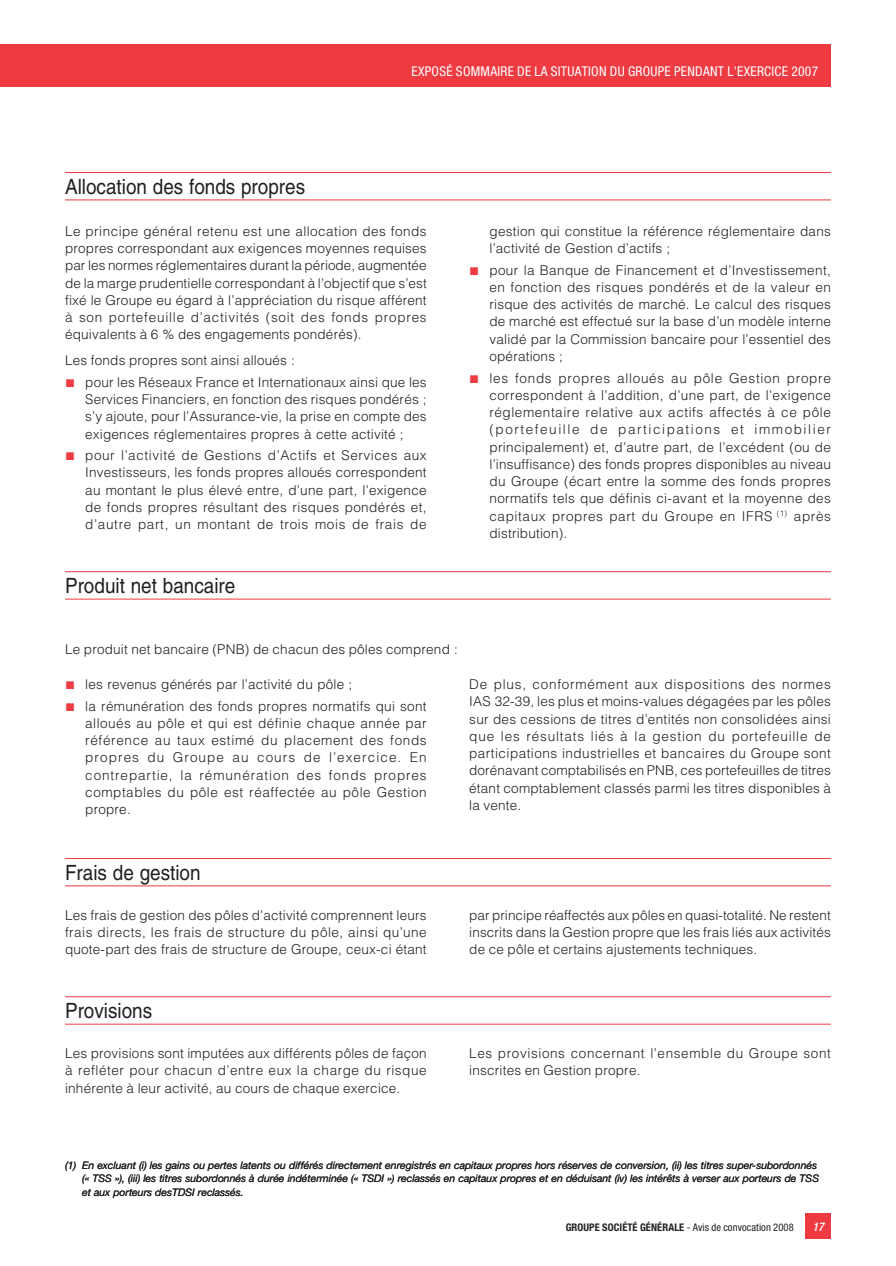
<style>
.page{position:relative;width:896px;height:1266px;background:#fff}
.page>*{position:absolute;margin:0;border:0;box-sizing:border-box;transform-origin:0 0}
.t1{font:21px "Helvetica LT Std";color:#231f20;scale:.9 1}
.t2{font:18px "European Pi Std 3";color:#ee3a41}
.t3{font:300 13.5px/17.2px "Helvetica LT Std";letter-spacing:.015em;color:#231f20;text-align:justify}
.t4{font:300 13.5px/17.2px "Helvetica LT Std";letter-spacing:.045em;color:#231f20}
.t5{font:condensed 13.5px "Helvetica Neue LT Std";letter-spacing:.02em;color:#fff}
.t6{font:italic 500 condensed 12px "Helvetica Neue LT Std";color:#fff}
.t7{font:italic 10.5px/13.5px "Helvetica Neue LT Std";letter-spacing:-.005em;color:#231f20}
.t8{font:condensed 10.5px "Helvetica Neue LT Std";letter-spacing:.01em;color:#231f20}
.s1{font-weight:700}
</style>
<div class="page">
<hr style="left:0;top:44px;width:1px;height:42px;background:#ee3a41">
<div style="left:805px;top:1213px;width:25px;height:26px;background:#ee3a41"></div>
<hr style="left:65px;top:571px;width:765px;height:1px;background:#ee3a41">
<hr style="left:65px;top:598px;width:765px;height:1px;background:#ee3a41">
<hr style="left:65px;top:858px;width:765px;height:1px;background:#ee3a41">
<hr style="left:65px;top:885px;width:765px;height:1px;background:#ee3a41">
<hr style="left:65px;top:996px;width:765px;height:1px;background:#ee3a41">
<hr style="left:65px;top:1023px;width:765px;height:1px;background:#ee3a41">
<div style="left:1px;top:44px;width:829px;height:42px;background:#ee3a41"></div>
<hr style="left:65px;top:172px;width:765px;height:1px;background:#ee3a41">
<hr style="left:65px;top:200px;width:765px;height:1px;background:#ee3a41">
<h1 class="t1" style="left:65px;top:178px;width:268px">Allocation des fonds propres</h1>
<p class="t5" style="left:411px;top:66px;width:408px">EXPOSÉ SOMMAIRE DE LA SITUATION DU GROUPE PENDANT L’EXERCICE 2007</p>
<p class="t5" style="left:784px;top:66px;width:35px">XXXXX</p>
<p class="t3" style="left:65px;top:224px;width:363px">Le principe général retenu est une allocation des fonds propres correspondant aux exigences moyennes requises par les normes réglementaires durant la période, augmentée de la marge prudentielle correspondant à l’objectif que s’est fixé le Groupe eu égard à l’appréciation du risque afférent à son portefeuille d’activités (soit des fonds propres équivalents à 6 % des engagements pondérés).</p>
<p class="t3" style="left:85px;top:351px;width:343px;line-height:21.5px;text-indent:-20px">Les fonds propres sont ainsi alloués :<br>pour les Réseaux France et Internationaux ainsi que les</p>
<p class="t3" style="left:85px;top:392px;width:343px">Services Financiers, en fonction des risques pondérés ; s’y ajoute, pour l’Assurance-vie, la prise en compte des exigences réglementaires propres à cette activité ;</p>
<p class="t3" style="left:85px;top:448px;width:343px">pour l’activité de Gestions d’Actifs et Services aux Investisseurs, les fonds propres alloués correspondent au montant le plus élevé entre, d’une part, l’exigence de fonds propres résultant des risques pondérés et, d’autre part, un montant de trois mois de frais de</p>
<h2 class="t2" style="left:65px;top:370px;width:12px">▪</h2>
<h2 class="t2" style="left:65px;top:443px;width:12px">▪</h2>
<h1 class="t1" style="left:65px;top:577px;width:191px">Produit net bancaire</h1>
<h2 class="t2" style="left:469px;top:258px;width:12px">▪</h2>
<h2 class="t2" style="left:469px;top:366px;width:12px">▪</h2>
<p class="t3" style="left:489px;top:224px;width:343px">gestion qui constitue la référence réglementaire dans l’activité de Gestion d’actifs ;</p>
<p class="t3" style="left:489px;top:262px;width:343px">pour la Banque de Financement et d’Investissement, en fonction des risques pondérés et de la valeur en risque des activités de marché. Le calcul des risques de marché est effectué sur la base d’un modèle interne validé par la Commission bancaire pour l’essentiel des opérations ;</p>
<p class="t3" style="left:489px;top:370px;width:343px">les fonds propres alloués au pôle Gestion propre correspondent à l’addition, d’une part, de l’exigence réglementaire relative aux actifs affectés à ce pôle (portefeuille de participations et immobilier principalement) et, d’autre part, de l’excédent (ou de l’insuffisance) des fonds propres disponibles au niveau du Groupe (écart entre la somme des fonds propres normatifs tels que définis ci-avant et la moyenne des capitaux propres part du Groupe en IFRS <sup>(1)</sup> après distribution).</p>
<p class="t3" style="left:65px;top:641px;width:394px">Le produit net bancaire (PNB) de chacun des pôles comprend :</p>
<p class="t3" style="left:85px;top:674px;width:343px;line-height:21.5px">les revenus générés par l’activité du pôle ;<br>la rémunération des fonds propres normatifs qui sont</p>
<p class="t3" style="left:85px;top:715px;width:343px">alloués au pôle et qui est définie chaque année par référence au taux estimé du placement des fonds propres du Groupe au cours de l’exercice. En contrepartie, la rémunération des fonds propres comptables du pôle est réaffectée au pôle Gestion propre.</p>
<p class="t3" style="left:469px;top:676px;width:363px">De plus, conformément aux dispositions des normes IAS 32-39, les plus et moins-values dégagées par les pôles sur des cessions de titres d’entités non consolidées ainsi que les résultats liés à la gestion du portefeuille de participations industrielles et bancaires du Groupe sont dorénavant comptabilisés en PNB, ces portefeuilles de titres étant comptablement classés parmi les titres disponibles à la vente.</p>
<h1 class="t1" style="left:65px;top:864px;width:152px">Frais de gestion</h1>
<p class="t3" style="left:65px;top:907px;width:363px">Les frais de gestion des pôles d’activité comprennent leurs frais directs, les frais de structure du pôle, ainsi qu’une quote-part des frais de structure de Groupe, ceux-ci étant</p>
<p class="t3" style="left:469px;top:907px;width:363px">par principe réaffectés aux pôles en quasi-totalité. Ne restent inscrits dans la Gestion propre que les frais liés aux activités de ce pôle et certains ajustements techniques.</p>
<h1 class="t1" style="left:65px;top:1002px;width:98px">Provisions</h1>
<p class="t3" style="left:65px;top:1045px;width:363px">Les provisions sont imputées aux différents pôles de façon à refléter pour chacun d’entre eux la charge du risque inhérente à leur activité, au cours de chaque exercice.</p>
<p class="t4" style="left:469px;top:1045px;width:363px">Les provisions concernant l’ensemble du Groupe sont inscrites en Gestion propre.</p>
<p class="t7" style="left:82px;top:1159px;width:738px;text-indent:-17px">(1) En excluant (i) les gains ou pertes latents ou différés directement enregistrés en capitaux propres hors réserves de conversion, (ii) les titres super-subordonnés (« TSS »), (iii) les titres subordonnés à durée indéterminée (« TSDI ») reclassés en capitaux propres et en déduisant (iv) les intérêts à verser aux porteurs de TSS et aux porteurs desTDSI reclassés.</p>
<p class="t8" style="left:565px;top:1223px;width:229px"><span class="s1">GROUPE SOCIÉTÉ GÉNÉRALE</span> - Avis de convocation 2008</p>
<p class="t6" style="left:812px;top:1222px;width:13px">17</p>
</div>
